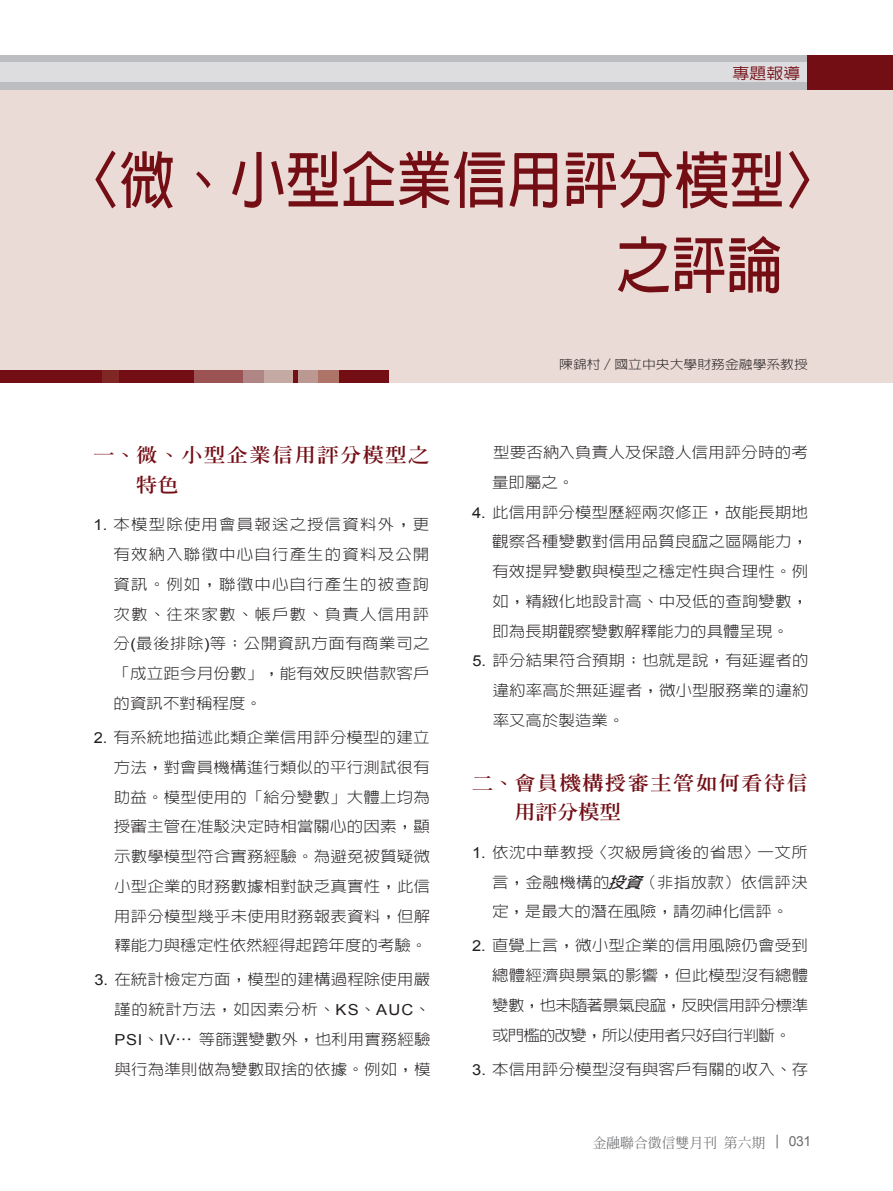
<style>
.page{position:relative;width:893px;height:1191px;background:#fff}
.page>*{position:absolute;margin:0;border:0;box-sizing:border-box;transform-origin:0 0}
.t1{font:700 61.65px/85.1px "AR Hei B5";color:#730e15;scale:.9 1}
.t2{font:800 19.2px/29.7px "AR Ming B5";letter-spacing:.065em;color:#730e15;scale:1.11 1}
.t3{font:500 15.3px "AR Hei B5";color:#730e15;scale:1.11 1}
.t4{font:300 15.15px/29.7px "AR Hei B5";letter-spacing:.01em;color:#231f20;text-align:justify;scale:1.09 1}
.t5{font:500 13.8px "AR Ming B5";color:#6c6d70}
.t6{font:13.8px "Arial";color:#6c6d70}
.t7{font:300 12.45px "AR Hei B5";color:#231f20;scale:1.11 1}
.s1{font-family:"Arial";font-weight:400}
.s2{font-weight:700;font-style:italic}
</style>
<div class="page">
<div style="left:0;top:89px;width:893px;height:294px;background:#ebdbd6"></div>
<div style="left:0;top:370px;width:388px;height:13px;background:#730e15"></div>
<div style="left:264px;top:370px;width:75px;height:13px;background:#ad7467"></div>
<div style="left:194px;top:370px;width:102px;height:13px;background:#9b5353"></div>
<svg style="left:243px;top:370px;width:75px;height:13px"></svg>
<hr style="left:294px;top:370px;width:4px;height:13px;background:#730e15">
<div style="left:102px;top:370px;width:17px;height:13px;background:#802726"></div>
<svg style="left:777px;top:1134px;width:1px;height:14px"></svg>
<div style="left:0;top:55px;width:825px;height:34px;background:#bcbdc0"></div>
<div style="left:0;top:63px;width:808px;height:19px;background:#dddddf"></div>
<div style="left:808px;top:55px;width:85px;height:34px;background:#730e15"></div>
<p class="t3" style="left:732px;top:65px;width:63px">專題報導</p>
<h1 class="t1" style="left:616px;top:137px;width:251px;text-indent:-552px">〈微、小型企業信用評分模型〉之評論</h1>
<p class="t2" style="left:136px;top:440px;width:266px;text-indent:-43px">一、微、小型企業信用評分模型之特色</p>
<p class="t4" style="left:113px;top:509px;width:292px;text-indent:-20px"><span class="s1">1.</span> 本模型除使用會員報送之授信資料外，更有效納入聯徵中心自行產生的資料及公開資訊。例如，聯徵中心自行產生的被查詢次數、往來家數、帳戶數、負責人信用評分<span class="s1">(</span>最後排除<span class="s1">)</span>等；公開資訊方面有商業司之「成立距今月份數」，能有效反映借款客戶的資訊不對稱程度。</p>
<p class="t4" style="left:114px;top:722px;width:292px;text-indent:-20px"><span class="s1">2.</span> 有系統地描述此類企業信用評分模型的建立方法，對會員機構進行類似的平行測試很有助益。模型使用的「給分變數」大體上均為授審主管在准駁決定時相當關心的因素，顯示數學模型符合實務經驗。為避免被質疑微小型企業的財務數據相對缺乏真實性，此信用評分模型幾乎未使用財務報表資料，但解釋能力與穩定性依然經得起跨年度的考驗。</p>
<p class="t4" style="left:114px;top:965px;width:292px;text-indent:-20px"><span class="s1">3.</span> 在統計檢定方面，模型的建構過程除使用嚴謹的統計方法，如因素分析、<span class="s1">KS</span>、<span class="s1">AUC</span>、<span class="s1">PSI</span>、<span class="s1">IV</span>⋯ 等篩選變數外，也利用實務經驗與行為準則做為變數取捨的依據。例如，模</p>
<p class="t7" style="left:559px;top:358px;width:226px">陳錦村／國立中央大學財務金融學系教授</p>
<p class="t4" style="left:492px;top:437px;width:291px">型要否納入負責人及保證人信用評分時的考量即屬之。</p>
<p class="t4" style="left:492px;top:497px;width:292px;text-indent:-20px"><span class="s1">4.</span> 此信用評分模型歷經兩次修正，故能長期地觀察各種變數對信用品質良窳之區隔能力，有效提昇變數與模型之穩定性與合理性。例如，精緻化地設計高、中及低的查詢變數，即為長期觀察變數解釋能力的具體呈現。</p>
<p class="t4" style="left:493px;top:646px;width:291px;text-indent:-20px"><span class="s1">5.</span> 評分結果符合預期；也就是說，有延遲者的違約率高於無延遲者，微小型服務業的違約率又高於製造業。</p>
<p class="t2" style="left:515px;top:767px;width:266px;text-indent:-43px">二、會員機構授審主管如何看待信用評分模型</p>
<p class="t4" style="left:492px;top:837px;width:291px;text-indent:-20px"><span class="s1">1.</span> 依沈中華教授〈次級房貸後的省思〉一文所言，金融機構的<span class="s2">投資</span>（非指放款）依信評決定，是最大的潛在風險，請勿神化信評。</p>
<p class="t4" style="left:492px;top:930px;width:291px;text-indent:-20px"><span class="s1">2.</span> 直覺上言，微小型企業的信用風險仍會受到總體經濟與景氣的影響，但此模型沒有總體變數，也未隨著景氣良窳，反映信用評分標準或門檻的改變，所以使用者只好自行判斷。</p>
<p class="t4" style="left:472px;top:1054px;width:310px"><span class="s1">3.</span> 本信用評分模型沒有與客戶有關的收入、存</p>
<p class="t5" style="left:593px;top:1135px;width:174px">金融聯合徵信雙月刊第六期</p>
<p class="t6" style="left:789px;top:1132px;width:24px">031</p>
</div>
